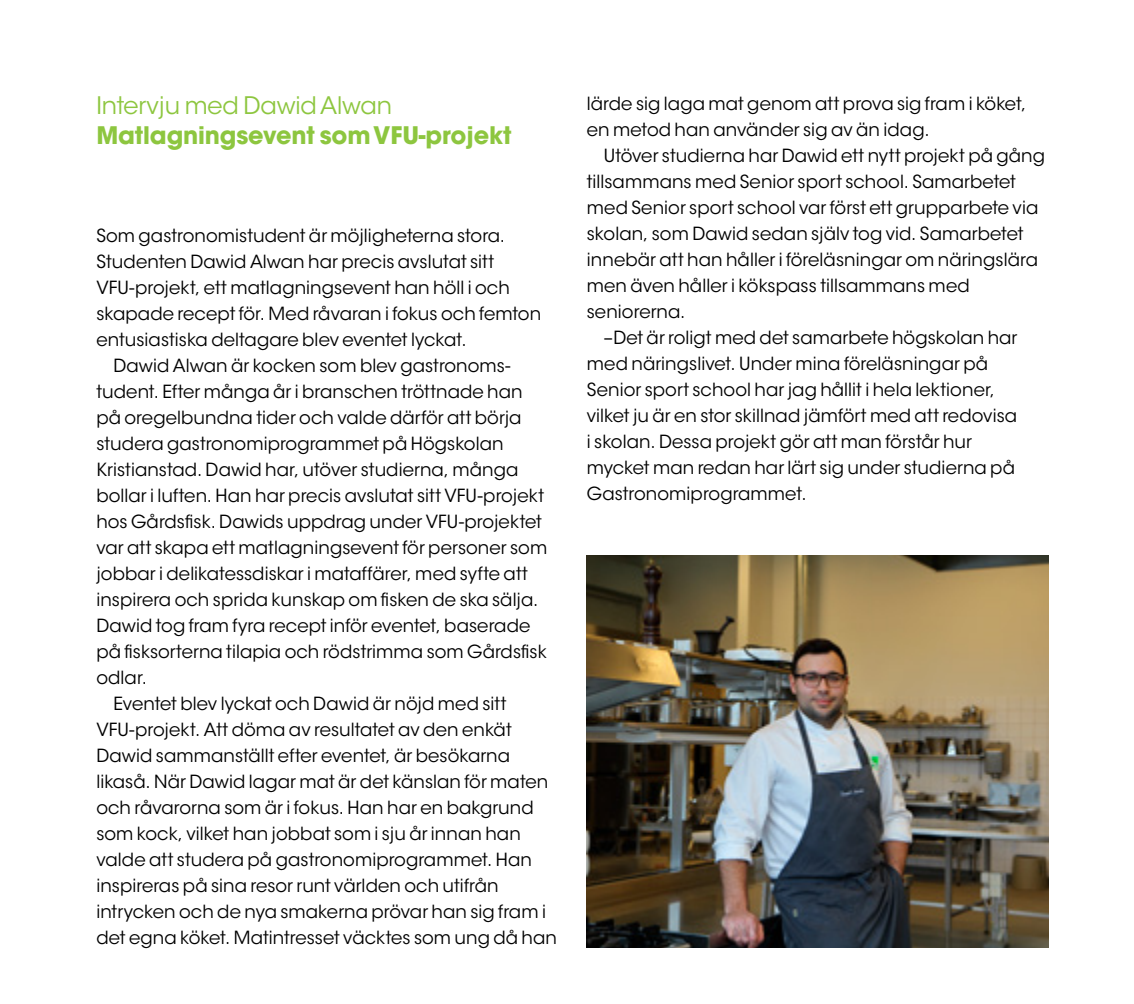
<style>
.page{position:relative;width:1134px;height:1004px;background:#fff}
.page>*{position:absolute;margin:0;border:0;box-sizing:border-box;transform-origin:0 0}
.t1{font:700 24px "ITC Avant Garde Std";letter-spacing:-.005em;color:#8dc63f}
.t2{font:24px "ITC Avant Garde Std";letter-spacing:-.005em;color:#8dc63f}
.t3{font:18px/26px "ITC Avant Garde Std";letter-spacing:.005em;color:#000}
</style>
<div class="page">
<img style="left:587px;top:555px;width:462px;height:392px">
<h1 class="t2" style="left:96px;top:91px;width:297px">Intervju med Dawid Alwan</h1>
<h1 class="t1" style="left:96px;top:120px;width:417px">Matlagningsevent som VFU-projekt</h1>
<p class="t3" style="left:96px;top:223px;width:410px">Som gastronomistudent är möjligheterna stora.</p>
<p class="t3" style="left:96px;top:249px;width:399px">Studenten Dawid Alwan har precis avslutat sitt</p>
<p class="t3" style="left:96px;top:275px;width:415px">VFU-projekt, ett matlagningsevent han höll i och</p>
<p class="t3" style="left:96px;top:301px;width:446px">skapade recept för. Med råvaran i fokus och femton</p>
<p class="t3" style="left:96px;top:327px;width:372px">entusiastiska deltagare blev eventet lyckat.</p>
<p class="t3" style="left:113px;top:353px;width:399px">Dawid Alwan är kocken som blev gastronoms-</p>
<p class="t3" style="left:96px;top:379px;width:428px">tudent. Efter många år i branschen tröttnade han</p>
<p class="t3" style="left:96px;top:405px;width:427px">på oregelbundna tider och valde därför att börja</p>
<p class="t3" style="left:96px;top:431px;width:409px">studera gastronomiprogrammet på Högskolan</p>
<p class="t3" style="left:96px;top:457px;width:424px">Kristianstad. Dawid har, utöver studierna, många</p>
<p class="t3" style="left:96px;top:483px;width:449px">bollar i luften. Han har precis avslutat sitt VFU-projekt</p>
<p class="t3" style="left:96px;top:509px;width:447px">hos Gårdsfisk. Dawids uppdrag under VFU-projektet</p>
<p class="t3" style="left:96px;top:535px;width:452px">var att skapa ett matlagningsevent för personer som</p>
<p class="t3" style="left:96px;top:561px;width:433px">jobbar i delikatessdiskar i mataffärer, med syfte att</p>
<p class="t3" style="left:96px;top:587px;width:443px">inspirera och sprida kunskap om fisken de ska sälja.</p>
<p class="t3" style="left:96px;top:613px;width:436px">Dawid tog fram fyra recept inför eventet, baserade</p>
<p class="t3" style="left:96px;top:639px;width:452px">på fisksorterna tilapia och rödstrimma som Gårdsfisk</p>
<p class="t3" style="left:96px;top:665px;width:52px">odlar.</p>
<p class="t3" style="left:113px;top:691px;width:395px">Eventet blev lyckat och Dawid är nöjd med sitt</p>
<p class="t3" style="left:96px;top:717px;width:417px">VFU-projekt. Att döma av resultatet av den enkät</p>
<p class="t3" style="left:96px;top:743px;width:415px">Dawid sammanställt efter eventet, är besökarna</p>
<p class="t3" style="left:96px;top:769px;width:453px">likaså. När Dawid lagar mat är det känslan för maten</p>
<p class="t3" style="left:96px;top:795px;width:439px">och råvarorna som är i fokus. Han har en bakgrund</p>
<p class="t3" style="left:96px;top:821px;width:426px">som kock, vilket han jobbat som i sju år innan han</p>
<p class="t3" style="left:96px;top:847px;width:437px">valde att studera på gastronomiprogrammet. Han</p>
<p class="t3" style="left:96px;top:873px;width:404px">inspireras på sina resor runt världen och utifrån</p>
<p class="t3" style="left:96px;top:899px;width:451px">intrycken och de nya smakerna prövar han sig fram i</p>
<p class="t3" style="left:96px;top:925px;width:462px">det egna köket. Matintresset väcktes som ung då han</p>
<p class="t3" style="left:587px;top:90px;width:441px">lärde sig laga mat genom att prova sig fram i köket, en metod han använder sig av än idag.</p>
<p class="t3" style="left:604px;top:142px;width:443px">Utöver studierna har Dawid ett nytt projekt på gång</p>
<p class="t3" style="left:587px;top:168px;width:431px">tillsammans med Senior sport school. Samarbetet</p>
<p class="t3" style="left:587px;top:194px;width:453px">med Senior sport school var först ett grupparbete via</p>
<p class="t3" style="left:587px;top:220px;width:438px">skolan, som Dawid sedan själv tog vid. Samarbetet</p>
<p class="t3" style="left:587px;top:246px;width:453px">innebär att han håller i föreläsningar om näringslära</p>
<p class="t3" style="left:587px;top:272px;width:384px">men även håller i kökspass tillsammans med</p>
<p class="t3" style="left:587px;top:298px;width:100px">seniorerna.</p>
<p class="t3" style="left:604px;top:324px;width:415px">–Det är roligt med det samarbete högskolan har</p>
<p class="t3" style="left:587px;top:350px;width:403px">med näringslivet. Under mina föreläsningar på</p>
<p class="t3" style="left:587px;top:376px;width:410px">Senior sport school har jag hållit i hela lektioner,</p>
<p class="t3" style="left:587px;top:402px;width:432px">vilket ju är en stor skillnad jämfört med att redovisa</p>
<p class="t3" style="left:587px;top:428px;width:387px">i skolan. Dessa projekt gör att man förstår hur</p>
<p class="t3" style="left:587px;top:454px;width:430px">mycket man redan har lärt sig under studierna på</p>
<p class="t3" style="left:587px;top:480px;width:221px">Gastronomiprogrammet.</p>
</div>
